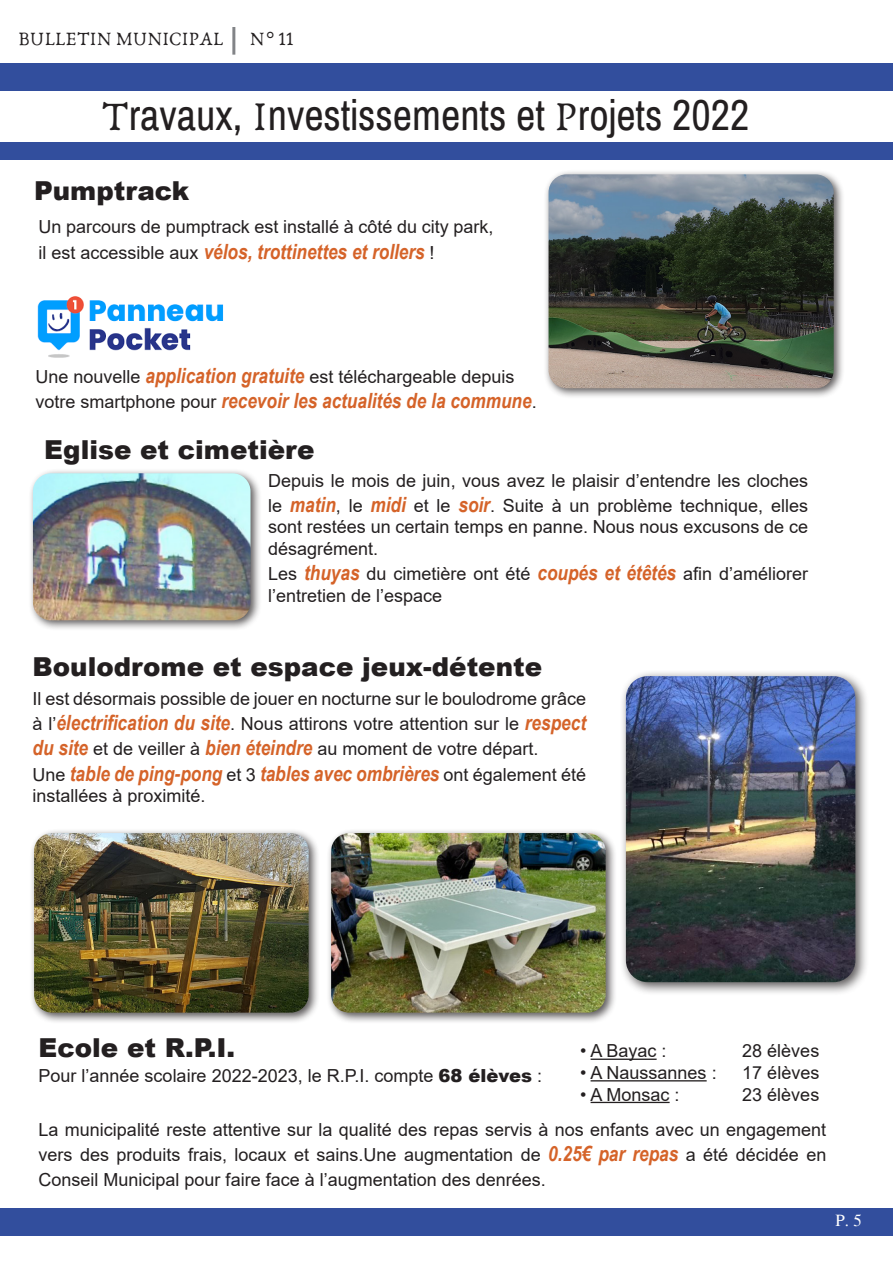
<style>
.page{position:relative;width:893px;height:1263px;background:#fff}
.page>*{position:absolute;margin:0;border:0;box-sizing:border-box;transform-origin:0 0}
.t1{font:42.3px "Archivo Narrow";color:#231f20}
.t2{font:900 26.1px "Arial";color:#231f20}
.t3{font:italic 700 21px "Arial Narrow";color:#d56329}
.t4{font:19.5px "Anaktoria";color:#231f20}
.t5{font:18px/25.2px "Arial";color:#231f20}
.t6{font:16.8px "Times";color:#fff}
.s1{font-family:"Anaktoria"}
.s2{font-family:"Arial";font-weight:400;font-style:normal;font-size:18px;color:#231f20}
.s3{font-family:"Arial Narrow";font-weight:700;font-style:italic;font-size:21px;color:#d56329}
.s4{font-weight:900}
</style>
<div class="page">
<div style="left:0;top:63px;width:893px;height:28px;background:#324e9d"></div>
<hr style="left:232px;top:27px;width:3px;height:28px;background:#828487">
<div style="left:0;top:1208px;width:893px;height:28px;background:#324e9d"></div>
<div style="left:0;top:143px;width:893px;height:17px;background:#324e9d"></div>
<div style="left:28px;top:468px;width:234px;height:164px;background:#231f20;opacity:.75"></div>
<img style="left:33px;top:473px;width:218px;height:147px">
<img style="left:37px;top:296px;width:187px;height:62px">
<hr style="left:591px;top:1058px;width:66px;height:2px;background:#231f20">
<hr style="left:591px;top:1080px;width:116px;height:1px;background:#231f20">
<hr style="left:591px;top:1102px;width:79px;height:1px;background:#231f20">
<div style="left:543px;top:169px;width:302px;height:231px;background:#231f20;opacity:.75"></div>
<img style="left:549px;top:174px;width:285px;height:214px">
<div style="left:619px;top:669px;width:250px;height:327px;background:#231f20;opacity:.75"></div>
<img style="left:626px;top:676px;width:229px;height:306px">
<div style="left:29px;top:828px;width:291px;height:196px;background:#231f20;opacity:.75"></div>
<img style="left:34px;top:833px;width:275px;height:180px">
<div style="left:326px;top:828px;width:291px;height:196px;background:#231f20;opacity:.75"></div>
<img style="left:331px;top:833px;width:275px;height:180px">
<p class="t4" style="left:18px;top:27px;width:207px">BULLETIN MUNICIPAL</p>
<p class="t4" style="left:250px;top:27px;width:46px">N° 11</p>
<p class="t1" style="left:102px;top:89px;width:649px"><span class="s1">T</span>ravaux, <span class="s1">I</span>nvestissements et <span class="s1">P</span>rojets 2022</p>
<p class="t2" style="left:34px;top:172px;width:157px">Pumptrack</p>
<p class="t5" style="left:39px;top:214px;width:456px">Un parcours de pumptrack est installé à côté du city park,</p>
<p class="t3" style="left:39px;top:235px;width:397px"><span class="s2">il est accessible aux</span> vélos, trottinettes et rollers <span class="s2">!</span></p>
<p class="t5" style="left:35px;top:364px;width:481px">Une nouvelle <span class="s3">application gratuite</span> est téléchargeable depuis</p>
<p class="t3" style="left:35px;top:385px;width:503px"><span class="s2">votre smartphone pour</span> recevoir les actualités de la commune<span class="s2">.</span></p>
<p class="t2" style="left:44px;top:430px;width:272px">Eglise et cimetière</p>
<p class="t5" style="left:268px;top:468px;width:542px">Depuis le mois de juin, vous avez le plaisir d’entendre les cloches le <span class="s3">matin</span>, le <span class="s3">midi</span> et le <span class="s3">soir</span>. Suite à un problème technique, elles</p>
<p class="t5" style="left:268px;top:516px;width:541px;line-height:21.6px">sont restées un certain temps en panne. Nous nous excusons de ce désagrément.</p>
<p class="t5" style="left:268px;top:563px;width:541px;line-height:21.6px">Les <span class="s3">thuyas</span> du cimetière ont été <span class="s3">coupés et étêtés</span> afin d’améliorer l’entretien de l’espace</p>
<p class="t2" style="left:33px;top:648px;width:511px">Boulodrome et espace jeux-détente</p>
<p class="t5" style="left:33px;top:686px;width:555px;text-align:justify">Il est désormais possible de jouer en nocturne sur le boulodrome grâce à l’<span class="s3">électrification du site</span>. Nous attirons votre attention sur le <span class="s3">respect du site</span> et de veiller à <span class="s3">bien éteindre</span> au moment de votre départ.</p>
<p class="t3" style="left:33px;top:757px;width:555px"><span class="s2">Une</span> table de ping-pong <span class="s2">et 3</span> tables avec ombrières <span class="s2">ont également été</span></p>
<p class="t5" style="left:33px;top:783px;width:175px">installées à proximité.</p>
<p class="t2" style="left:39px;top:1028px;width:198px">Ecole et R.P.I.</p>
<p class="t5" style="left:39px;top:1063px;width:505px">Pour l’année scolaire 2022-2023, le R.P.I. compte <span class="s4">68 élèves</span> :</p>
<p class="t5" style="left:39px;top:1116px;width:789px;text-align:justify">La municipalité reste attentive sur la qualité des repas servis à nos enfants avec un engagement vers des produits frais, locaux et sains.Une augmentation de <span class="s3">0.25€ par repas</span> a été décidée en Conseil Municipal pour faire face à l’augmentation des denrées.</p>
<p class="t5" style="left:580px;top:1038px;width:88px">• A Bayac :</p>
<p class="t5" style="left:742px;top:1038px;width:79px">28 élèves</p>
<p class="t5" style="left:580px;top:1060px;width:138px">• A Naussannes :</p>
<p class="t5" style="left:742px;top:1060px;width:79px">17 élèves</p>
<p class="t5" style="left:580px;top:1081px;width:101px">• A Monsac :</p>
<p class="t5" style="left:742px;top:1081px;width:79px">23 élèves</p>
<p class="t6" style="left:836px;top:1211px;width:28px">P. 5</p>
</div>
